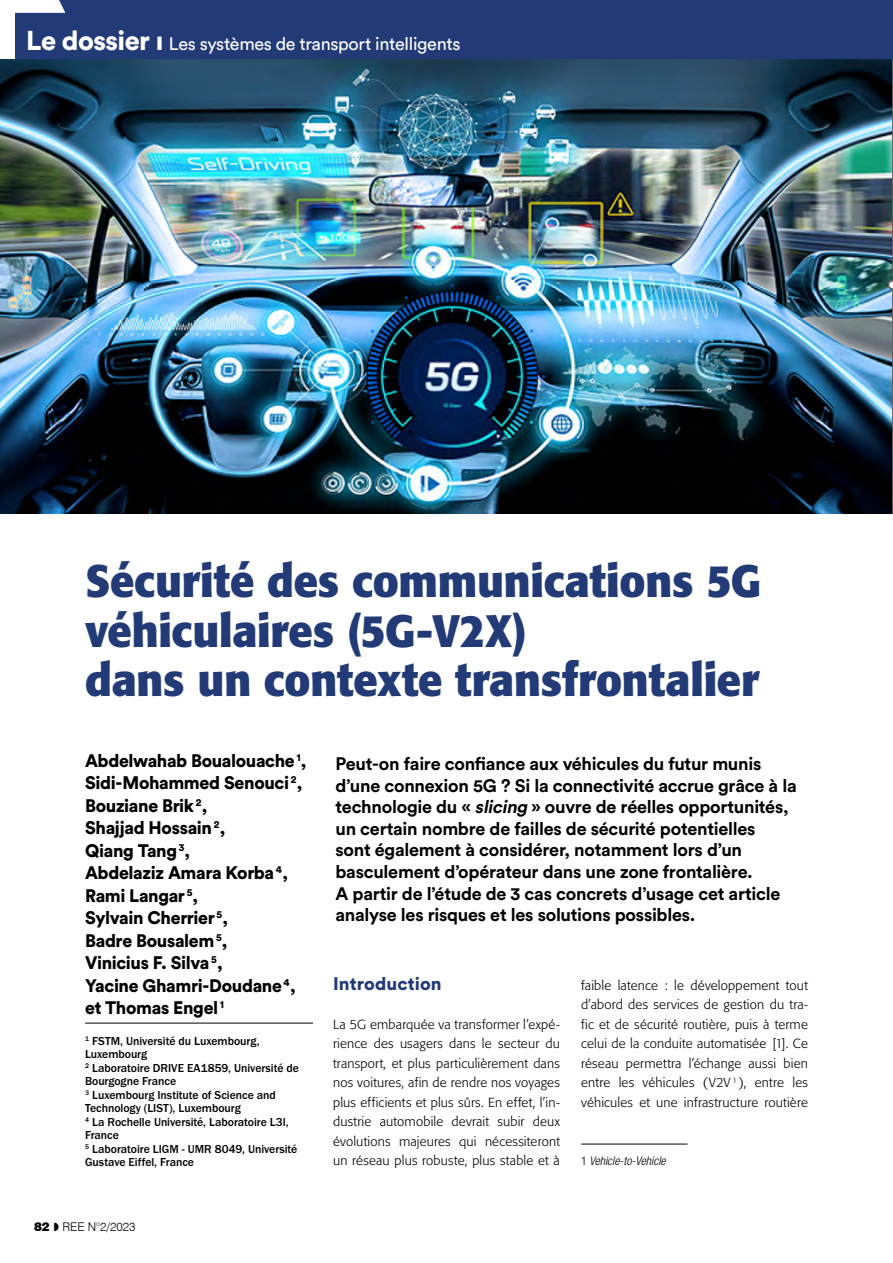
<style>
.page{position:relative;width:893px;height:1263px;background:#fff}
.page>*{position:absolute;margin:0;border:0;box-sizing:border-box;transform-origin:0 0}
.t1{font:700 45px/49.5px "Formata";letter-spacing:-.005em;color:#223a76;scale:.96 1}
.Asterique{font:700 18px/21.6px "Circular Std";letter-spacing:-.015em;color:#000}
.Nom_Auteur_fiche{font:900 18px/22.5px "Circular Std";letter-spacing:-.02em;color:#000}
.t2{font:18px "Circular Std";letter-spacing:-.02em;color:#fff}
.Inter_Dossier_2{font:900 18px "Circular Std";letter-spacing:.005em;color:#223a76}
.Txt_Dossier{font:300 13.05px/19.5px "Formata";letter-spacing:.015em;color:#000;text-align:justify}
.Texte_auteur_fiche{font:500 12px/13.5px "ITC Franklin Gothic Std";letter-spacing:-.005em;color:#000}
.Notes_bas_de_page{font:italic 300 condensed 12px "Helvetica Neue LT Pro";color:#000}
.t3{font:300 12px "Swiss 721 BT";color:#000}
.s1{font-weight:900;font-size:27px}
.s2{font-weight:900}
.s3{font-style:italic}
.s4{font-style:normal}
</style>
<div class="page">
<img style="left:0;top:58px;width:893px;height:456px">
<div style="left:0;top:0;width:893px;height:58px;background:#223a76"></div>
<svg style="left:15px;top:0;width:50px;height:13px"></svg>
<div style="left:0;top:0;width:15px;height:59px;background:#fff"></div>
<hr style="left:581px;top:1144px;width:106px;height:1px;background:#000">
<hr style="left:85px;top:1023px;width:228px;height:1px;background:#000">
<p class="t2" style="left:26px;top:32px;width:436px"><span class="s1">Le dossier ı</span> Les systèmes de transport intelligents</p>
<p class="t1" style="left:85px;top:556px;width:706px">Sécurité des communications 5G véhiculaires (5G-V2X)<br>dans un contexte transfrontalier</p>
<p class="Nom_Auteur_fiche" style="left:85px;top:749px;width:223px">Abdelwahab Boualouache <sup>1</sup>,<br>Sidi-Mohammed Senouci <sup>2</sup>,<br>Bouziane Brik <sup>2</sup>,<br>Shajjad Hossain <sup>2</sup>,<br>Qiang Tang <sup>3</sup>,<br>Abdelaziz Amara Korba <sup>4</sup>,<br>Rami Langar <sup>5</sup>,<br>Sylvain Cherrier <sup>5</sup>,<br>Badre Bousalem <sup>5</sup>,<br>Vinicius F. Silva <sup>5</sup>,<br>Yacine Ghamri-Doudane <sup>4</sup>, et Thomas Engel <sup>1</sup></p>
<p class="Texte_auteur_fiche" style="left:85px;top:1034px;width:176px"><sup>1</sup> FSTM, Université du Luxembourg,<br>Luxembourg</p>
<p class="Texte_auteur_fiche" style="left:85px;top:1061px;width:215px"><sup>2</sup> Laboratoire DRIVE EA1859, Université de<br>Bourgogne France</p>
<p class="Texte_auteur_fiche" style="left:85px;top:1088px;width:192px"><sup>3</sup> Luxembourg Institute of Science and<br>Technology (LIST), Luxembourg</p>
<p class="Texte_auteur_fiche" style="left:85px;top:1115px;width:205px"><sup>4</sup> La Rochelle Université, Laboratoire L3I,<br>France</p>
<p class="Texte_auteur_fiche" style="left:85px;top:1142px;width:214px"><sup>5</sup> Laboratoire LIGM - UMR 8049, Université<br>Gustave Eiffel, France</p>
<p class="t3" style="left:34px;top:1220px;width:103px"><span class="s2">82</span> ◗ REE N°2/2023</p>
<p class="Asterique" style="left:335px;top:752px;width:463px">Peut-on faire confiance aux véhicules du futur munis d’une connexion 5G ? Si la connectivité accrue grâce à la technologie du « <span class="s3">slicing</span> » ouvre de réelles opportunités, un certain nombre de failles de sécurité potentielles<br>sont également à considérer, notamment lors d’un basculement d’opérateur dans une zone frontalière.<br>A partir de l’étude de 3 cas concrets d’usage cet article analyse les risques et les solutions possibles.</p>
<p class="Inter_Dossier_2" style="left:333px;top:971px;width:110px">Introduction</p>
<p class="Txt_Dossier" style="left:333px;top:1015px;width:228px">La 5G embarquée va transformer l’expé&shy;rience des usagers dans le secteur du transport, et plus particulièrement dans nos voitures, afin de rendre nos voyages plus efficients et plus sûrs. En effet, l’in&shy;dustrie automobile devrait subir deux évolutions majeures qui nécessiteront un réseau plus robuste, plus stable et à</p>
<p class="Txt_Dossier" style="left:581px;top:976px;width:228px">faible latence : le développement tout d’abord des services de gestion du tra&shy;fic et de sécurité routière, puis à terme celui de la conduite automatisée [1]. Ce réseau permettra l’échange aussi bien entre les véhicules (V2V <sup>1</sup> ), entre les véhicules et une infrastructure routière</p>
<p class="Notes_bas_de_page" style="left:581px;top:1154px;width:86px"><span class="s4">1</span> Vehicle-to-Vehicle</p>
</div>
